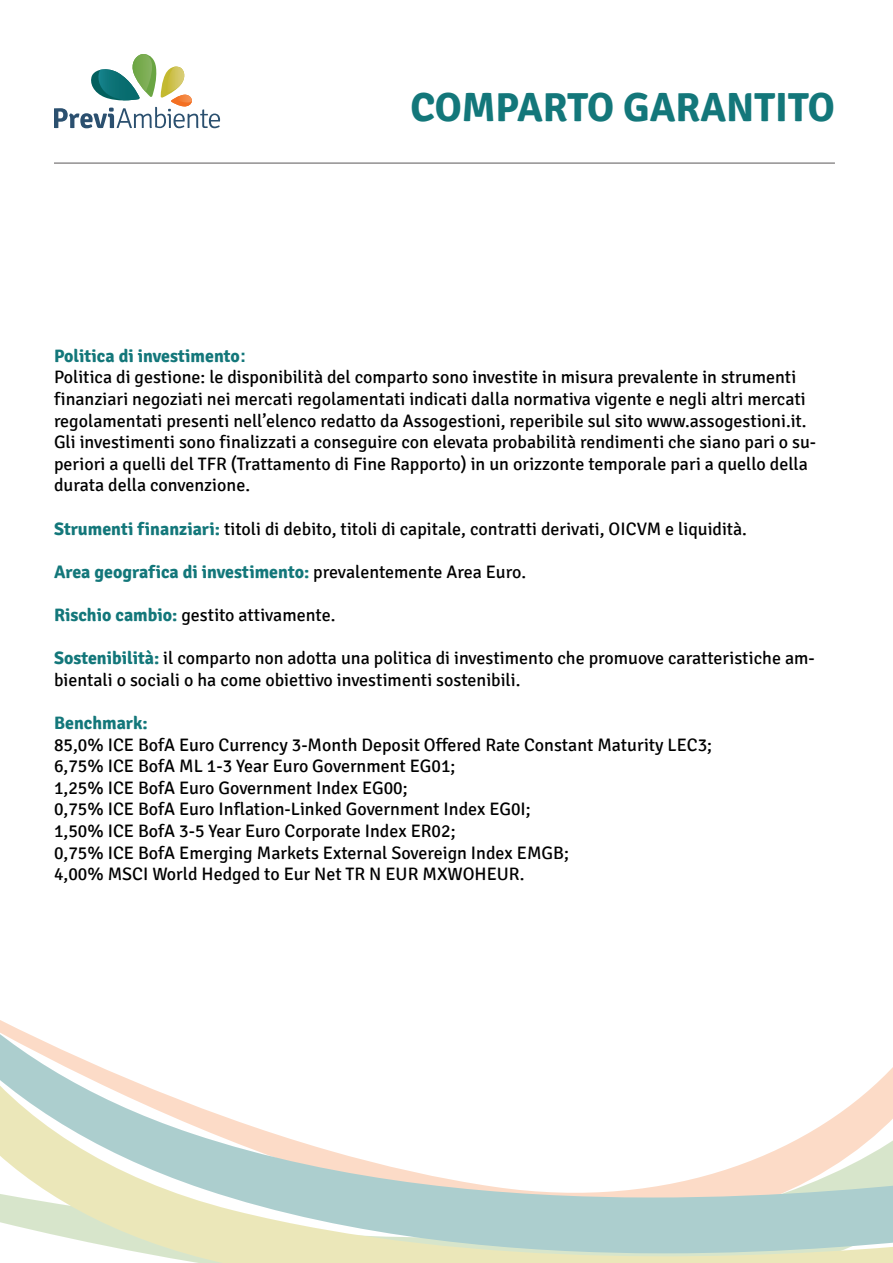
<style>
.page{position:relative;width:893px;height:1263px;background:#fff}
.page>*{position:absolute;margin:0;border:0;box-sizing:border-box;transform-origin:0 0}
.t1{font:700 40.5px "Signika";color:#13777a}
.t2{font:300 40.05px "Signika";color:#1d7074}
.corpo{font:18px/21.6px "Signika";color:#000}
.corpo-2{font:700 18px "Signika";color:#13777a}
.s1{font-family:"Helvetica"}
.s2{font-weight:700;color:#13777a}
.s3{font-weight:400;color:#000}
</style>
<div class="page">
<svg style="left:54px;top:54px;width:166px;height:74px"></svg>
<hr style="left:54px;top:162px;width:781px;height:2px;background:#231f20">
<svg style="left:144px;top:1253px;width:749px;height:10px"></svg>
<svg style="left:0;top:1020px;width:893px;height:233px"></svg>
<p class="t2" style="left:542px;top:80px;width:295px">Rendimenti lordi</p>
<p class="t1" style="left:410px;top:83px;width:426px">COMPA TO GARANTITO</p>
<p class="corpo-2" style="left:54px;top:345px;width:193px">Politica di investimento<span class="s1">:</span></p>
<p class="corpo" style="left:54px;top:367px;width:754px">Politica di gestione: le disponibilità del comparto sono investite in misura prevalente in strumenti finanziari negoziati nei mercati regolamentati indicati dalla normativa vigente e negli altri mercati regolamentati presenti nell’elenco redatto da Assogestioni, reperibile sul sito www.assogestioni.it.</p>
<p class="corpo" style="left:54px;top:432px;width:764px">Gli investimenti sono finalizzati a conseguire con elevata probabilità rendimenti che siano pari o su&shy;periori a quelli del TFR (Trattamento di Fine Rapporto) in un orizzonte temporale pari a quello della durata della convenzione.</p>
<p class="corpo" style="left:54px;top:518px;width:694px"><span class="s2">Strumenti finanziari:</span> titoli di debito, titoli di capitale, contratti derivati, OICVM e liquidità.</p>
<p class="corpo-2" style="left:54px;top:561px;width:474px">Area geografica di investimento: <span class="s3">prevalentemente Area Euro.</span></p>
<p class="corpo" style="left:54px;top:604px;width:283px"><span class="s2">Rischio cambio:</span> gestito attivamente.</p>
<p class="corpo" style="left:54px;top:648px;width:762px"><span class="s2">Sostenibilità:</span> il comparto non adotta una politica di investimento che promuove caratteristiche am&shy;bientali o sociali o ha come obiettivo investimenti sostenibili.</p>
<p class="corpo-2" style="left:54px;top:712px;width:95px">Benchmark:</p>
<p class="corpo" style="left:54px;top:734px;width:660px">85,0% ICE BofA Euro Currency 3-Month Deposit Offered Rate Constant Maturity LEC3;</p>
<p class="corpo" style="left:54px;top:756px;width:403px">6,75% ICE BofA ML 1-3 Year Euro Government EG01;</p>
<p class="corpo" style="left:54px;top:777px;width:355px">1,25% ICE BofA Euro Government Index EG00;</p>
<p class="corpo" style="left:54px;top:799px;width:478px">0,75% ICE BofA Euro Inflation-Linked Government Index EG0I;</p>
<p class="corpo" style="left:54px;top:820px;width:403px">1,50% ICE BofA 3-5 Year Euro Corporate Index ER02;</p>
<p class="corpo" style="left:54px;top:842px;width:516px">0,75% ICE BofA Emerging Markets External Sovereign Index EMGB;</p>
<p class="corpo" style="left:54px;top:864px;width:472px">4,00% MSCI World Hedged to Eur Net TR N EUR MXWOHEUR.</p>
</div>
